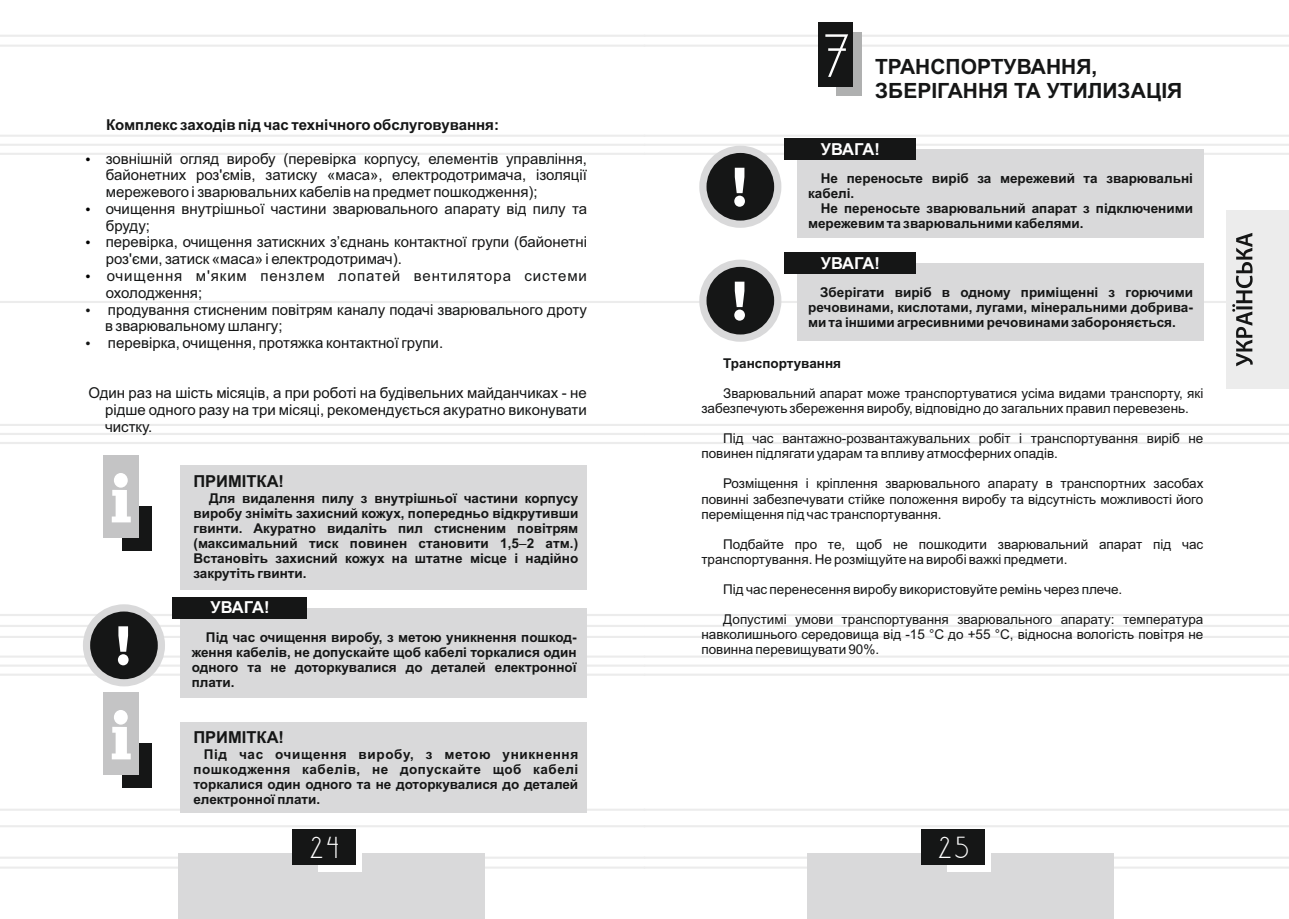
<style>
.page{position:relative;width:1289px;height:919px;background:#fff}
.page>*{position:absolute;margin:0;border:0;box-sizing:border-box;transform-origin:0 0}
.t1{font:52.5px "DS Standart Cyr";color:#fff}
.t2{font:26.25px "DS Standart Cyr";color:#fff}
.t3{font:700 21px/23.4px "Arial";color:#151616}
.t4{font:700 16.5px "Arial";letter-spacing:-.025em;color:#fff}
.t5{font:700 16.5px "Arial";color:#151616}
.t6{font:15px/16.8px "Arial";color:#151616}
.t7{font:700 15px "Arial";color:#151616}
.t8{font:700 13.5px/15.1px "Arial";color:#151616;text-align:justify}
.t9{font:13.5px/15.1px "Arial";color:#151616}
.s1{font-weight:400}
</style>
<div class="page">
<hr style="left:644px;top:135px;width:644px;height:2px;background:#ececec">
<hr style="left:644px;top:153px;width:644px;height:2px;background:#ececec">
<hr style="left:644px;top:424px;width:644px;height:2px;background:#ececec">
<hr style="left:644px;top:442px;width:644px;height:2px;background:#ececec">
<hr style="left:644px;top:614px;width:644px;height:2px;background:#ececec">
<hr style="left:644px;top:673px;width:644px;height:2px;background:#ececec">
<hr style="left:644px;top:856px;width:644px;height:2px;background:#ececec">
<hr style="left:644px;top:866px;width:644px;height:2px;background:#ececec">
<hr style="left:644px;top:35px;width:644px;height:2px;background:#ececec">
<hr style="left:644px;top:45px;width:644px;height:2px;background:#ececec">
<hr style="left:644px;top:808px;width:644px;height:2px;background:#ececec">
<hr style="left:644px;top:825px;width:644px;height:2px;background:#ececec">
<hr style="left:644px;top:301px;width:644px;height:2px;background:#ececec">
<hr style="left:0;top:135px;width:644px;height:2px;background:#ececec">
<svg style="left:0;top:143px;width:1288px;height:4px"></svg>
<hr style="left:0;top:153px;width:644px;height:2px;background:#ececec">
<hr style="left:0;top:424px;width:644px;height:2px;background:#ececec">
<hr style="left:0;top:433px;width:1288px;height:2px;background:#ececec">
<hr style="left:0;top:442px;width:644px;height:2px;background:#ececec">
<hr style="left:0;top:614px;width:644px;height:2px;background:#ececec">
<hr style="left:0;top:673px;width:644px;height:2px;background:#ececec">
<hr style="left:0;top:856px;width:644px;height:2px;background:#ececec">
<hr style="left:0;top:866px;width:644px;height:2px;background:#ececec">
<hr style="left:0;top:35px;width:644px;height:2px;background:#ececec">
<hr style="left:0;top:45px;width:644px;height:2px;background:#ececec">
<hr style="left:0;top:808px;width:644px;height:2px;background:#ececec">
<hr style="left:0;top:825px;width:644px;height:2px;background:#ececec">
<hr style="left:0;top:301px;width:644px;height:2px;background:#ececec">
<div style="left:1226px;top:210px;width:62px;height:179px;background:#ececec"></div>
<svg style="left:1232px;top:233px;width:20px;height:133px"></svg>
<div style="left:178px;top:853px;width:307px;height:65px;background:#d9d9da"></div>
<div style="left:318px;top:832px;width:44px;height:39px;background:#fff"></div>
<div style="left:292px;top:829px;width:64px;height:36px;background:#151616"></div>
<div style="left:807px;top:853px;width:306px;height:65px;background:#d9d9da"></div>
<div style="left:946px;top:832px;width:44px;height:39px;background:#fff"></div>
<div style="left:920px;top:829px;width:64px;height:36px;background:#151616"></div>
<div style="left:83px;top:604px;width:82px;height:82px;border:14px solid #d9d9da;border-radius:50%"></div>
<div style="left:90px;top:611px;width:68px;height:68px;background:#151616;border-radius:50%"></div>
<svg style="left:0;top:623px;width:1288px;height:44px"></svg>
<div style="left:180px;top:608px;width:407px;height:89px;background:#d9d9da"></div>
<div style="left:172px;top:596px;width:134px;height:22px;background:#151616"></div>
<div style="left:122px;top:506px;width:29px;height:45px;background:#151616"></div>
<div style="left:103px;top:455px;width:36px;height:82px;background:#c4c4c5"></div>
<svg style="left:112px;top:473px;width:19px;height:49px"></svg>
<div style="left:180px;top:465px;width:407px;height:124px;background:#d9d9da"></div>
<div style="left:122px;top:743px;width:29px;height:45px;background:#151616"></div>
<div style="left:103px;top:691px;width:36px;height:83px;background:#c4c4c5"></div>
<svg style="left:112px;top:710px;width:19px;height:49px"></svg>
<div style="left:180px;top:721px;width:407px;height:91px;background:#d9d9da"></div>
<div style="left:836px;top:33px;width:25px;height:63px;background:#afb0b0"></div>
<div style="left:818px;top:22px;width:35px;height:65px;background:#151616"></div>
<div style="left:699px;top:146px;width:82px;height:82px;border:14px solid #d9d9da;border-radius:50%"></div>
<div style="left:706px;top:153px;width:68px;height:67px;background:#151616;border-radius:50%"></div>
<svg style="left:734px;top:168px;width:11px;height:39px"></svg>
<div style="left:796px;top:149px;width:407px;height:89px;background:#d9d9da"></div>
<div style="left:784px;top:138px;width:131px;height:22px;background:#151616"></div>
<div style="left:699px;top:259px;width:82px;height:83px;border:14px solid #d9d9da;border-radius:50%"></div>
<div style="left:706px;top:267px;width:68px;height:67px;background:#151616;border-radius:50%"></div>
<svg style="left:734px;top:281px;width:11px;height:39px"></svg>
<div style="left:796px;top:263px;width:407px;height:78px;background:#d9d9da"></div>
<div style="left:784px;top:252px;width:131px;height:21px;background:#151616"></div>
<p class="t7" style="left:106px;top:119px;width:394px">Комплекс заходів під час технічного обслуговування:</p>
<p class="t6" style="left:106px;top:151px;width:483px">зовнішній огляд виробу (перевірка корпусу, елементів управління, байонетних роз'ємів, затиску «маса», електродотримача, ізоляції мережевого і зварювальних кабелів на предмет пошкодження); очищення внутрішньої частини зварювального апарату від пилу та бруду;<br>перевірка, очищення затискних з’єднань контактної групи (байонетні роз'єми, затиск «маса» і електродотримач).</p>
<p class="t6" style="left:105px;top:269px;width:483px">очищення м'яким пензлем лопатей вентилятора системи охолодження;<br>продування стисненим повітрям каналу подачі зварювального дроту в зварювальному шлангу;<br>перевірка, очищення, протяжка контактної групи.</p>
<p class="t6" style="left:105px;top:386px;width:483px;text-align:justify;text-indent:-17px">Один раз на шість місяців, а при роботі на будівельних майданчиках - не рідше одного разу на три місяці, рекомендується акуратно виконувати чистку.</p>
<p class="t5" style="left:193px;top:475px;width:92px">ПРИМІТКА!</p>
<p class="t8" style="left:193px;top:491px;width:386px;text-indent:16px">Для видалення пилу з внутрішньої частини корпусу виробу зніміть захисний кожух, попередньо відкрутивши гвинти. Акуратно видаліть пил стисненим повітрям (максимальний тиск повинен становити 1,5<span class="s1">‒</span>2 атм.)<br>Встановіть захисний кожух на штатне місце і надійно закрутіть гвинти.</p>
<p class="t4" style="left:210px;top:601px;width:60px">УВАГА!</p>
<p class="t8" style="left:192px;top:630px;width:386px;text-indent:14px">Під час очищення виробу, з метою уникнення пошкод&shy;ження кабелів, не допускайте щоб кабелі торкалися один одного та не доторкувалися до деталей електронної плати.</p>
<p class="t5" style="left:193px;top:731px;width:92px">ПРИМІТКА!</p>
<p class="t8" style="left:193px;top:747px;width:386px;text-indent:10px">Під час очищення виробу, з метою уникнення пошкодження кабелів, не допускайте щоб кабелі торкалися один одного та не доторкувалися до деталей електронної плати.</p>
<h1 class="t1" style="left:824px;top:34px;width:26px">7</h1>
<h3 class="t3" style="left:875px;top:57px;width:309px">ТРАНСПОРТУВАННЯ,<br>ЗБЕРІГАННЯ ТА УТИЛИЗАЦІЯ</h3>
<p class="t4" style="left:821px;top:143px;width:60px">УВАГА!</p>
<p class="t8" style="left:808px;top:172px;width:386px;text-indent:13px">Не переносьте виріб за мережевий та зварювальні кабелі.</p>
<p class="t8" style="left:808px;top:202px;width:386px;text-indent:13px">Не переносьте зварювальний апарат з підключеними мережевим та зварювальними кабелями.</p>
<p class="t4" style="left:821px;top:257px;width:60px">УВАГА!</p>
<p class="t8" style="left:808px;top:286px;width:386px;text-indent:12px">Зберігати виріб в одному приміщенні з горючими речовинами, кислотами, лугами, мінеральними добрива&shy;ми та іншими агресивними речовинами забороняється.</p>
<p class="t8" style="left:723px;top:356px;width:119px">Транспортування</p>
<p class="t9" style="left:701px;top:387px;width:503px;text-indent:22px">Зварювальний апарат може транспортуватися усіма видами транспорту, які забезпечують збереження виробу, відповідно до загальних правил перевезень.</p>
<p class="t9" style="left:701px;top:432px;width:503px;text-indent:22px">Під час вантажно-розвантажувальних робіт і транспортування виріб не повинен підлягати ударам та впливу атмосферних опадів.</p>
<p class="t9" style="left:701px;top:477px;width:503px;text-align:justify;text-indent:22px">Розміщення і кріплення зварювального апарату в транспортних засобах повинні забезпечувати стійке положення виробу та відсутність можливості його переміщення під час транспортування.</p>
<p class="t9" style="left:701px;top:537px;width:503px;text-indent:22px">Подбайте про те, щоб не пошкодити зварювальний апарат під час транспортування. Не розміщуйте на виробі важкі предмети.</p>
<p class="t9" style="left:723px;top:583px;width:400px">Під час перенесення виробу використовуйте ремінь через плече.</p>
<p class="t9" style="left:701px;top:613px;width:503px;text-align:justify;text-indent:22px">Допустимі умови транспортування зварювального апарату: температура навколишнього середовища від -15 °С до +55 °С, відносна вологість повітря не повинна перевищувати 90%.</p>
<h2 class="t2" style="left:310px;top:836px;width:30px">24</h2>
<h2 class="t2" style="left:938px;top:836px;width:31px">25</h2>
</div>
